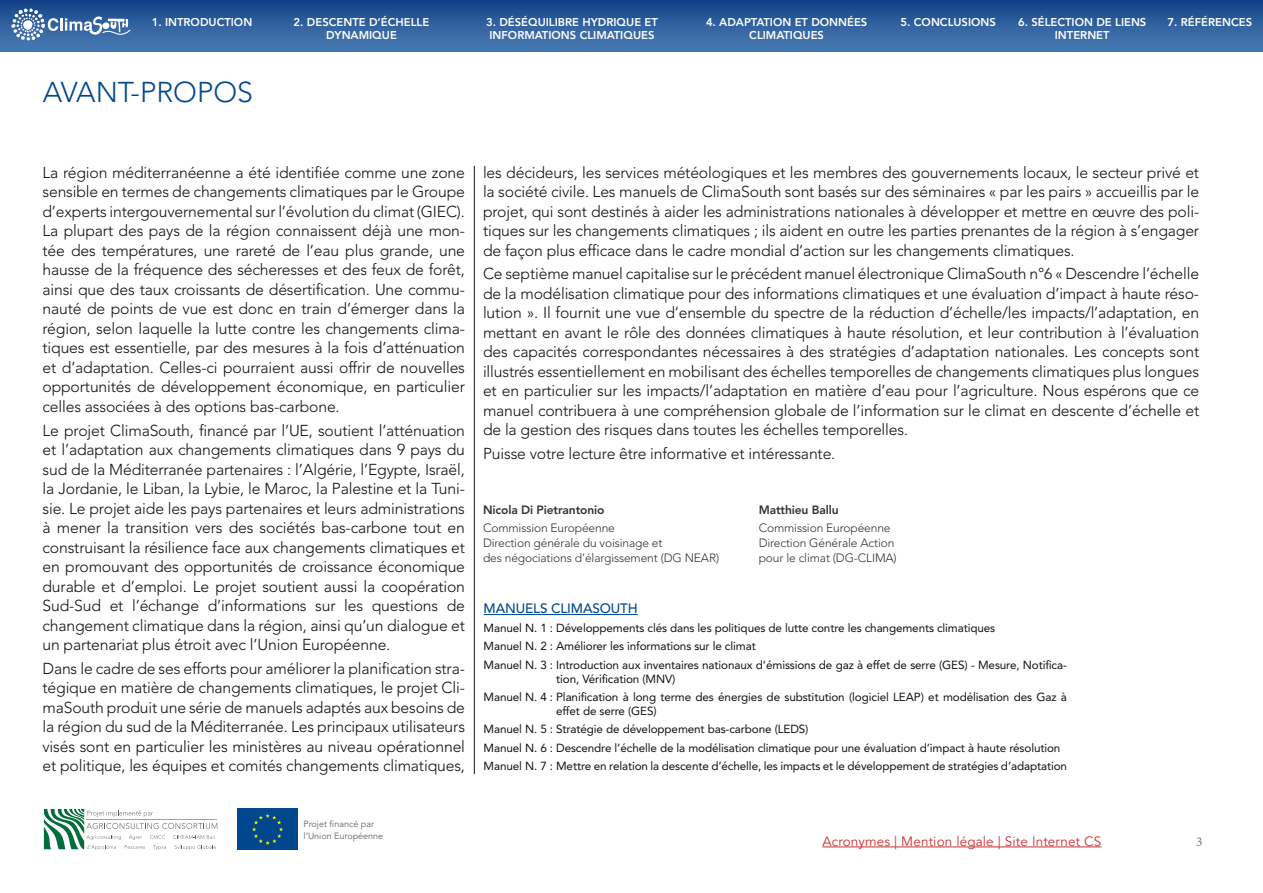
<style>
.page{position:relative;width:1263px;height:893px;background:#fff}
.page>*{position:absolute;margin:0;border:0;box-sizing:border-box;transform-origin:0 0}
.t1{font:300 28.5px "Avenir LT Std";color:#004a8f}
.t2{font:300 15.75px/19.5px "Avenir LT Std";letter-spacing:-.01em;color:#121212;text-align:justify}
.t3{font:13.5px "Avenir LT Std";letter-spacing:.01em;color:#cd3231}
.t4{font:500 13.5px "Avenir LT Std";letter-spacing:-.01em;color:#004a8f}
.t5{font:13.5px "Minion Pro";color:#777}
.t6{font:700 13.2px "Helvetica Neue";color:#888a8a}
.t7{font:300 12px/15px "Avenir LT Std";letter-spacing:-.01em;color:#323232}
.t8{font:800 12px "Avenir LT Std";letter-spacing:-.01em;color:#323232}
.t9{font:11.7px/18.6px "Avenir LT Std";letter-spacing:-.01em;color:#121212}
.t10{font:800 11.25px/13.5px "Avenir LT Std";color:#fff;text-align:center}
.t11{font:9px/11.4px "Avenir LT Std";color:#606362}
</style>
<div class="page">
<svg style="left:44px;top:809px;width:173px;height:41px"></svg>
<div style="left:237px;top:809px;width:61px;height:41px;background:#00478d"></div>
<svg style="left:252px;top:814px;width:31px;height:31px"></svg>
<hr style="left:474px;top:166px;width:1px;height:608px;background:#121212">
<hr style="left:484px;top:614px;width:154px;height:1px;background:#004a8f">
<div style="left:0;top:0;width:140px;height:51px;background:linear-gradient(to bottom,#124289,#4c7db4)"></div>
<svg style="left:10px;top:8px;width:121px;height:33px;background:#5d83b3"></svg>
<div style="left:140px;top:0;width:124px;height:51px;background:linear-gradient(to bottom,#124289,#4c7db4)"></div>
<div style="left:264px;top:0;width:195px;height:51px;background:linear-gradient(to bottom,#124289,#4c7db4)"></div>
<div style="left:459px;top:0;width:226px;height:51px;background:linear-gradient(to bottom,#124289,#4c7db4)"></div>
<div style="left:685px;top:0;width:204px;height:51px;background:linear-gradient(to bottom,#124289,#4c7db4)"></div>
<div style="left:889px;top:0;width:119px;height:51px;background:linear-gradient(to bottom,#124289,#4c7db4)"></div>
<div style="left:1008px;top:0;width:149px;height:51px;background:linear-gradient(to bottom,#124289,#4c7db4)"></div>
<div style="left:1157px;top:0;width:106px;height:51px;background:linear-gradient(to bottom,#124289,#4c7db4)"></div>
<hr style="left:822px;top:847px;width:279px;height:1px;background:#cd3231">
<p class="t10" style="left:152px;top:15px;width:102px">1. INTRODUCTION</p>
<p class="t10" style="left:294px;top:15px;width:137px">2. DESCENTE D’ÉCHELLE<br>DYNAMI QUE</p>
<p class="t10" style="left:486px;top:15px;width:173px">3. DÉSÉQUILIBRE HYDRIQUE ET<br>INFORMATIONS CLIMATIQUES</p>
<p class="t10" style="left:706px;top:15px;width:161px">4. ADAPTATION ET DONNÉES<br>CLIMATIQUES</p>
<p class="t10" style="left:900px;top:15px;width:23px">5. CONCLU</p>
<p class="t10" style="left:962px;top:15px;width:36px">SIONS</p>
<p class="t10" style="left:1018px;top:15px;width:128px">6. SÉLECTION DE LIENS<br>INTERNET</p>
<p class="t10" style="left:1167px;top:15px;width:85px">7. RÉFÉRENCES</p>
<h1 class="t1" style="left:43px;top:76px;width:212px">AVANT-PROPOS</h1>
<p class="t2" style="left:43px;top:163px;width:424px">La région méditerranéenne a été identifiée comme une zone sensible en termes de changements climatiques par le Groupe d’experts intergouvernemental sur l’évolution du climat (GIEC).<br>La plupart des pays de la région connaissent déjà une mon&shy;tée des températures, une rareté de l’eau plus grande, une hausse de la fréquence des sécheresses et des feux de forêt, ainsi que des taux croissants de désertification. Une commu&shy;nauté de points de vue est donc en train d’émerger dans la région, selon laquelle la lutte contre les changements clima&shy;tiques est essentielle, par des mesures à la fois d’atténuation et d’adaptation. Celles-ci pourraient aussi offrir de nouvelles opportunités de développement économique, en particulier celles associées à des options bas-carbone.</p>
<p class="t2" style="left:43px;top:420px;width:424px">Le projet ClimaSouth, financé par l’UE, soutient l’atténuation et l’adaptation aux changements climatiques dans 9 pays du sud de la Méditerranée partenaires : l’Algérie, l’Egypte, Israël, la Jordanie, le Liban, la Lybie, le Maroc, la Palestine et la Tuni&shy;sie. Le projet aide les pays partenaires et leurs administrations à mener la transition vers des sociétés bas-carbone tout en construisant la résilience face aux changements climatiques et en promouvant des opportunités de croissance économique durable et d’emploi. Le projet soutient aussi la coopération Sud-Sud et l’échange d’informations sur les questions de changement climatique dans la région, ainsi qu’un dialogue et un partenariat plus étroit avec l’Union Européenne.</p>
<p class="t2" style="left:43px;top:659px;width:424px">Dans le cadre de ses efforts pour améliorer la planification stra&shy;tégique en matière de changements climatiques, le projet Cli&shy;maSouth produit une série de manuels adaptés aux besoins de la région du sud de la Méditerranée. Les principaux utilisateurs visés sont en particulier les ministères au niveau opérationnel et politique, les équipes et comités changements climatiques,</p>
<p class="t11" style="left:304px;top:819px;width:81px">Projet financé par l’Union Européenne</p>
<p class="t6" style="left:306px;top:819px;width:125px">A project funded by</p>
<p class="t2" style="left:483px;top:163px;width:718px">les décideurs, les services météologiques et les membres des gouvernements locaux, le secteur privé et la société civile. Les manuels de ClimaSouth sont basés sur des séminaires « par les pairs » accueillis par le projet, qui sont destinés à aider les administrations nationales à développer et mettre en œuvre des poli&shy;tiques sur les changements climatiques ; ils aident en outre les parties prenantes de la région à s’engager de façon plus efficace dans le cadre mondial d’action sur les changements climatiques.</p>
<p class="t2" style="left:483px;top:264px;width:718px">Ce septième manuel capitalise sur le précédent manuel électronique ClimaSouth n°6 « Descendre l’échelle de la modélisation climatique pour des informations climatiques et une évaluation d’impact à haute réso&shy;lution ». Il fournit une vue d’ensemble du spectre de la réduction d’échelle/les impacts/l’adaptation, en mettant en avant le rôle des données climatiques à haute résolution, et leur contribution à l’évaluation des capacités correspondantes nécessaires à des stratégies d’adaptation nationales. Les concepts sont illustrés essentiellement en mobilisant des échelles temporelles de changements climatiques plus longues et en particulier sur les impacts/l’adaptation en matière d’eau pour l’agriculture. Nous espérons que ce manuel contribuera à une compréhension globale de l’information sur le climat en descente d’échelle et de la gestion des risques dans toutes les échelles temporelles.</p>
<p class="t2" style="left:483px;top:444px;width:354px">Puisse votre lecture être informative et intéressante.</p>
<p class="t8" style="left:483px;top:503px;width:123px">N ICOLA DI PIETRANTONIO</p>
<p class="t7" style="left:483px;top:521px;width:238px">Commission Européenne<br>Direction générale du voisinage et<br>des négociations d’élargissement (DG NEAR)</p>
<p class="t4" style="left:484px;top:601px;width:156px">MANUELS CLIMASOUTH</p>
<p class="t9" style="left:484px;top:618px;width:585px">Manuel N. 1 : Développements clés dans les politiques de lutte contre les changements climatiques<br>Manuel N. 2 : Améliorer les informations sur le climat<br>Manuel N. 3 : Introduction aux inventaires nationaux d’émissions de gaz à effet de serre (GES) - Mesure, Notifica-</p>
<p class="t9" style="left:484px;top:669px;width:585px;text-indent:72px">tion, Vérification (MNV)<br>Manuel N. 4 : Planification à long terme des énergies de substitution (logiciel LEAP) et modélisation des Gaz à</p>
<p class="t9" style="left:484px;top:701px;width:585px;text-indent:72px">effet de serre (GES)<br>Manuel N. 5 : Stratégie de développement bas-carbone (LEDS)<br>Manuel N. 6 : Descendre l’échelle de la modélisation climatique pour une évaluation d’impact à haute résolution Manuel N. 7 : Mettre en relation la descente d’échelle, les impacts et le développement de stratégies d’adaptation</p>
<p class="t8" style="left:759px;top:503px;width:82px">MATTHIEU BALLU</p>
<p class="t7" style="left:759px;top:521px;width:140px">Commission Européenne<br>Direction Générale Action pour le climat (DG-CLIMA)</p>
<p class="t3" style="left:822px;top:833px;width:281px">Acronymes | Mention légale | Site Internet CS</p>
<p class="t5" style="left:1196px;top:832px;width:8px">3</p>
</div>
